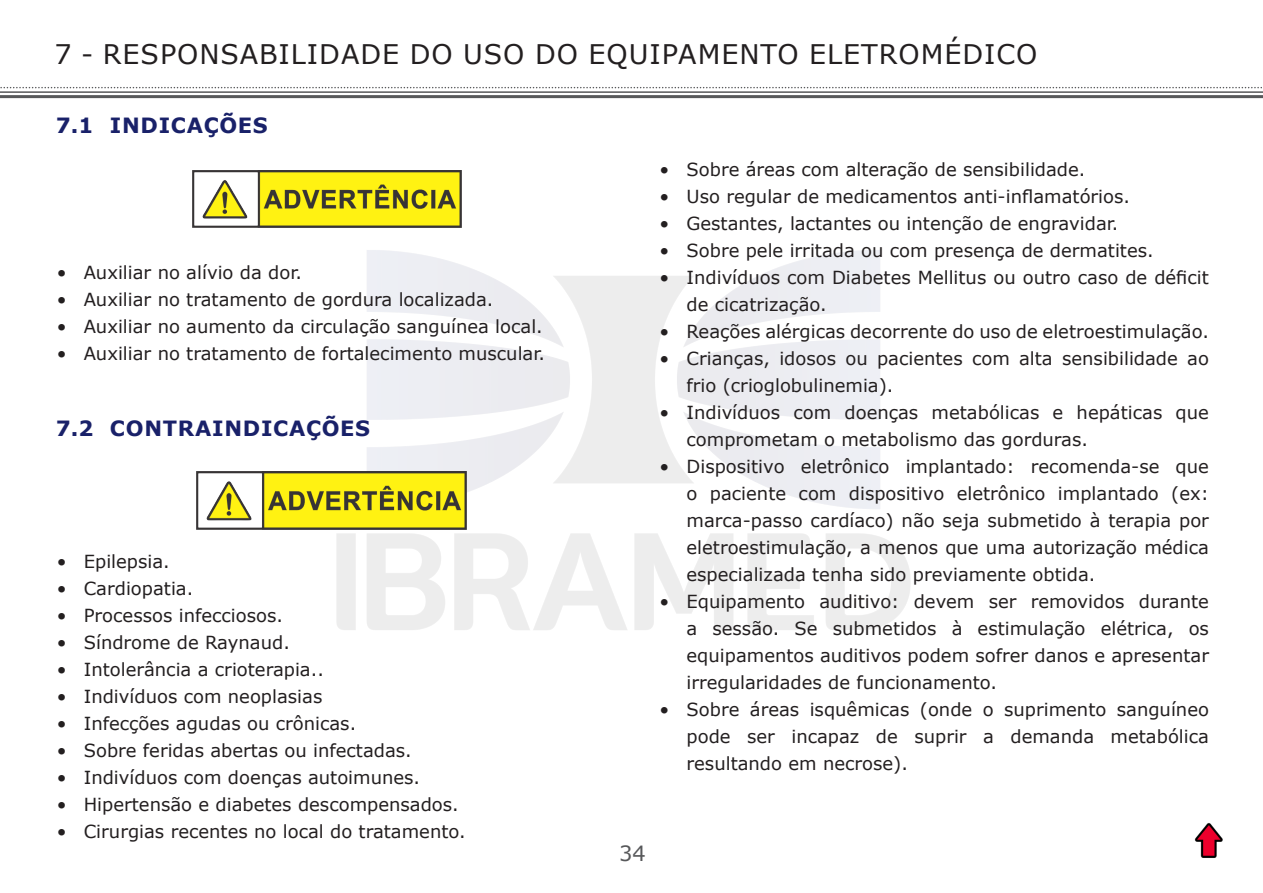
<style>
.page{position:relative;width:1263px;height:893px;background:#fff}
.page>*{position:absolute;margin:0;border:0;box-sizing:border-box;transform-origin:0 0}
.t1{font:27px "Verdana";letter-spacing:.035em;color:#231f20}
.t2{font:700 21px "Verdana";letter-spacing:.035em;color:#192169}
.t3{font:21px "Verdana";color:#57585a}
.t4{font:18px/27px "Verdana";color:#231f20}
</style>
<div class="page">
<svg style="left:0;top:87px;width:1262px;height:1px"></svg>
<hr style="left:0;top:91px;width:1263px;height:2px;background:#57585a">
<hr style="left:0;top:95px;width:1263px;height:3px;background:#57585a">
<img style="left:1194px;top:823px;width:29px;height:35px">
<img style="left:327px;top:250px;width:584px;height:380px">
<img style="left:192px;top:171px;width:270px;height:57px">
<img style="left:197px;top:472px;width:269px;height:57px">
<p class="t1" style="left:54px;top:36px;width:984px">7 - RESPONSABILIDADE DO USO DO EQUIPAMENTO ELETROMÉDICO</p>
<p class="t2" style="left:56px;top:111px;width:213px">7.1 INDICAÇÕES</p>
<p class="t4" style="left:57px;top:259px;width:247px">• Auxiliar no alívio da dor.</p>
<p class="t4" style="left:57px;top:286px;width:438px">• Auxiliar no tratamento de gordura localizada.</p>
<p class="t4" style="left:57px;top:313px;width:488px">• Auxiliar no aumento da circulação sanguínea local.</p>
<p class="t4" style="left:57px;top:340px;width:490px">• Auxiliar no tratamento de fortalecimento muscular.</p>
<p class="t2" style="left:56px;top:414px;width:316px">7.2 CONTRAINDICAÇÕES</p>
<p class="t4" style="left:57px;top:548px;width:115px">• Epilepsia.</p>
<p class="t4" style="left:57px;top:575px;width:138px">• Cardiopatia.</p>
<p class="t4" style="left:57px;top:602px;width:228px">• Processos infecciosos.</p>
<p class="t4" style="left:57px;top:629px;width:235px">• Síndrome de Raynaud.</p>
<p class="t4" style="left:57px;top:656px;width:269px">• Intolerância a crioterapia..</p>
<p class="t4" style="left:57px;top:683px;width:267px">• Indivíduos com neoplasias</p>
<p class="t4" style="left:57px;top:710px;width:301px">• Infecções agudas ou crônicas.</p>
<p class="t4" style="left:57px;top:737px;width:356px">• Sobre feridas abertas ou infectadas.</p>
<p class="t4" style="left:57px;top:764px;width:365px">• Indivíduos com doenças autoimunes.</p>
<p class="t4" style="left:57px;top:791px;width:403px">• Hipertensão e diabetes descompensados.</p>
<p class="t4" style="left:57px;top:818px;width:410px">• Cirurgias recentes no local do tratamento.</p>
<p class="t4" style="left:659px;top:156px;width:427px">• Sobre áreas com alteração de sensibilidade.</p>
<p class="t4" style="left:659px;top:183px;width:472px">• Uso regular de medicamentos anti-inflamatórios.</p>
<p class="t4" style="left:659px;top:210px;width:460px">• Gestantes, lactantes ou intenção de engravidar.</p>
<p class="t4" style="left:659px;top:237px;width:496px">• Sobre pele irritada ou com presença de dermatites.</p>
<p class="t4" style="left:686px;top:264px;width:524px;text-indent:-27px">• Indivíduos com Diabetes Mellitus ou outro caso de déficit de cicatrização.</p>
<p class="t4" style="left:659px;top:318px;width:551px">• Reações alérgicas decorrente do uso de eletroestimulação.</p>
<p class="t4" style="left:686px;top:345px;width:524px;text-indent:-27px">• Crianças, idosos ou pacientes com alta sensibilidade ao frio (crioglobulinemia).</p>
<p class="t4" style="left:686px;top:399px;width:524px;text-indent:-27px">• Indivíduos com doenças metabólicas e hepáticas que comprometam o metabolismo das gorduras.</p>
<p class="t4" style="left:686px;top:453px;width:524px;text-align:justify;text-indent:-27px">• Dispositivo eletrônico implantado: recomenda-se que o paciente com dispositivo eletrônico implantado (ex: marca-passo cardíaco) não seja submetido à terapia por eletroestimulação, a menos que uma autorização médica especializada tenha sido previamente obtida.</p>
<p class="t4" style="left:686px;top:588px;width:524px;text-align:justify;text-indent:-27px">• Equipamento auditivo: devem ser removidos durante a sessão. Se submetidos à estimulação elétrica, os equipamentos auditivos podem sofrer danos e apresentar irregularidades de funcionamento.</p>
<p class="t4" style="left:686px;top:696px;width:524px;text-align:justify;text-indent:-27px">• Sobre áreas isquêmicas (onde o suprimento sanguíneo pode ser incapaz de suprir a demanda metabólica resultando em necrose).</p>
<p class="t3" style="left:619px;top:839px;width:28px">34</p>
</div>
